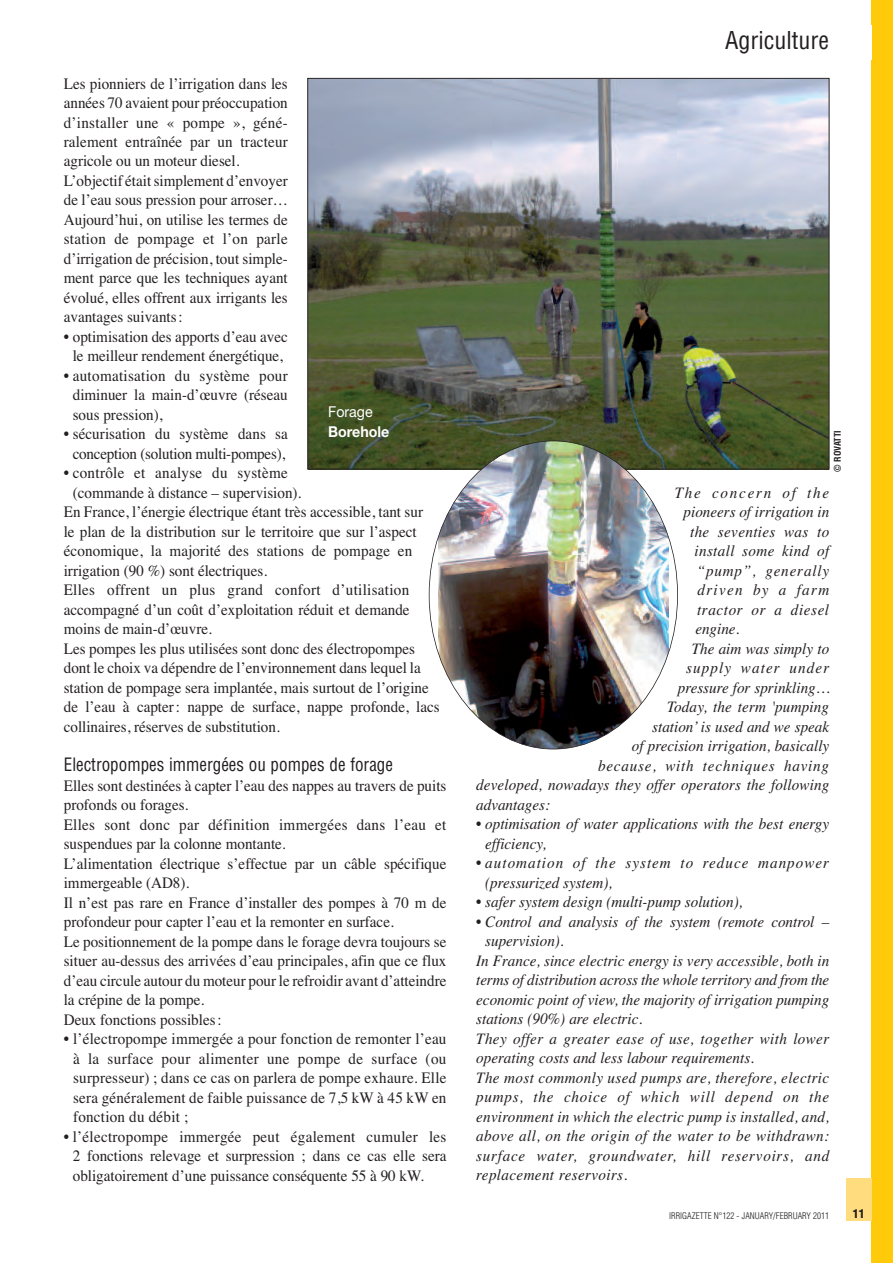
<style>
.page{position:relative;width:893px;height:1263px;background:#fff}
.page>*{position:absolute;margin:0;border:0;box-sizing:border-box;transform-origin:0 0}
.t1{font:condensed 24px "Helvetica";color:#231f20}
.t2{font:condensed 18px "Helvetica";color:#231f20;scale:.95 1}
.t3{font:15.9px/19.5px "Times";color:#231f20;text-align:justify;scale:.95 1}
.t4{font:italic 15.9px/19.5px "Times";color:#231f20;scale:.95 1}
.t5{font:italic 15.9px "Times";letter-spacing:.025em;color:#231f20;scale:.95 1}
.t6{font:italic 15.9px "Times";letter-spacing:.05em;color:#231f20;scale:.95 1}
.t7{font:15.9px "Times";letter-spacing:.02em;color:#231f20;scale:.95 1}
.t8{font:italic 15.9px/19.5px "Times";letter-spacing:.07em;color:#231f20;scale:.95 1}
.t9{font:italic 15.9px "Times";letter-spacing:.055em;color:#231f20;scale:.95 1}
.t10{font:italic 15.9px "Times";letter-spacing:.04em;color:#231f20;scale:.95 1}
.t11{font:italic 15.9px "Times";letter-spacing:.075em;color:#231f20;scale:.95 1}
.t12{font:italic 15.9px "Times";letter-spacing:.12em;color:#231f20;scale:.95 1}
.t13{font:italic 15.9px "Times";letter-spacing:.09em;color:#231f20;scale:.95 1}
.t14{font:700 15px "Helvetica Neue";color:#fff;scale:.95 1}
.t15{font:15px "Helvetica Neue";color:#fff;scale:.95 1}
.t16{font:900 condensed 12px "Helvetica";color:#231f20}
.t17{font:300 condensed 9px "Helvetica";color:#231f20}
.t18{font:700 condensed 9px "Helvetica";color:#231f20}
.s1{font-style:normal}
</style>
<div class="page">
<div style="left:872px;top:0;width:21px;height:1263px;background:#feca0a"></div>
<div style="left:846px;top:1178px;width:26px;height:42px;background:#ffdc7e"></div>
<img style="left:309px;top:80px;width:518px;height:387px">
<img style="left:438px;top:441px;width:231px;height:308px">
<p class="t3" style="left:64px;top:73px;width:237px;text-align:left">Les pionniers de l’irrigation dans les années 70 avaient pour préoccupation d’installer une « pompe », géné&shy;ralement entraînée par un tracteur agricole ou un moteur diesel.<br>L’objectif était simplement d’envoyer de l’eau sous pression pour arroser… Aujourd’hui, on utilise les termes de station de pompage et l’on parle d’irrigation de précision, tout simple&shy;ment parce que les techniques ayant évolué, elles offrent aux irrigants les avantages suivants :</p>
<p class="t3" style="left:64px;top:327px;width:237px;text-align:center">• optimisation des apports d’eau avec le meilleur rendement énergétique,</p>
<p class="t3" style="left:73px;top:366px;width:228px;text-indent:-9px">• automatisation du système pour diminuer la main-d’œuvre (réseau sous pression),</p>
<p class="t3" style="left:64px;top:424px;width:237px;text-align:center">• sécurisation du système dans sa conception (solution multi-pompes),</p>
<p class="t7" style="left:64px;top:464px;width:237px">• contrôle et analyse du système</p>
<p class="t3" style="left:73px;top:483px;width:242px">(commande à distance – supervision).</p>
<p class="t3" style="left:64px;top:502px;width:380px">En France, l’énergie électrique étant très accessible, tant sur</p>
<p class="t3" style="left:64px;top:522px;width:373px">le plan de la distribution sur le territoire que sur l’aspect</p>
<p class="t3" style="left:64px;top:541px;width:368px">économique, la majorité des stations de pompage en</p>
<p class="t3" style="left:64px;top:561px;width:216px">irrigation (90 %) sont électriques.</p>
<p class="t7" style="left:64px;top:581px;width:365px">Elles offrent un plus grand confort d’utilisation</p>
<p class="t3" style="left:64px;top:600px;width:366px">accompagné d’un coût d’exploitation réduit et demande</p>
<p class="t3" style="left:64px;top:619px;width:157px">moins de main-d’œuvre.</p>
<p class="t3" style="left:64px;top:639px;width:371px">Les pompes les plus utilisées sont donc des électropompes</p>
<p class="t3" style="left:64px;top:658px;width:377px">dont le choix va dépendre de l’environnement dans lequel la</p>
<p class="t3" style="left:64px;top:678px;width:386px">station de pompage sera implantée, mais surtout de l’origine</p>
<p class="t3" style="left:64px;top:697px;width:397px">de l’eau à capter: nappe de surface, nappe profonde, lacs</p>
<p class="t3" style="left:64px;top:717px;width:229px">collinaires, réserves de substitution.</p>
<p class="t2" style="left:64px;top:758px;width:348px">Electropompes immergées ou pompes de forage</p>
<p class="t3" style="left:64px;top:775px;width:404px;text-align:left">Elles sont destinées à capter l’eau des nappes au travers de puits profonds ou forages.<br>Elles sont donc par définition immergées dans l’eau et suspendues par la colonne montante.<br>L’alimentation électrique s’effectue par un câble spécifique immergeable (AD8).<br>Il n’est pas rare en France d’installer des pompes à 70 m de profondeur pour capter l’eau et la remonter en surface.<br>Le positionnement de la pompe dans le forage devra toujours se situer au-dessus des arrivées d’eau principales, afin que ce flux d’eau circule autour du moteur pour le refroidir avant d’atteindre la crépine de la pompe.<br>Deux fonctions possibles :</p>
<p class="t3" style="left:73px;top:1029px;width:394px;text-indent:-9px">• l’électropompe immergée a pour fonction de remonter l’eau à la surface pour alimenter une pompe de surface (ou surpresseur) ; dans ce cas on parlera de pompe exhaure. Elle sera généralement de faible puissance de 7,5 kW à 45 kW en fonction du débit ;</p>
<p class="t3" style="left:73px;top:1126px;width:395px;text-indent:-9px">• l’électropompe immergée peut également cumuler les 2 fonctions relevage et surpression ; dans ce cas elle sera obligatoirement d’une puissance conséquente 55 à 90 kW.</p>
<p class="t15" style="left:328px;top:407px;width:48px">Forage</p>
<p class="t14" style="left:328px;top:426px;width:66px">Borehole</p>
<h1 class="t1" style="left:725px;top:31px;width:105px">Agriculture</h1>
<p class="t18" style="left:834px;top:472px;width:43px;rotate:-90deg">© ROVATTI</p>
<p class="t12" style="left:675px;top:483px;width:164px">The concern of the</p>
<p class="t4" style="left:684px;top:502px;width:155px">pioneers of irrigation in</p>
<p class="t5" style="left:690px;top:522px;width:148px">the seventies was to</p>
<p class="t5" style="left:694px;top:542px;width:143px">install some kind of</p>
<p class="t9" style="left:697px;top:561px;width:141px">“pump”, generally</p>
<p class="t13" style="left:697px;top:581px;width:140px">driven by a farm</p>
<p class="t10" style="left:697px;top:600px;width:141px">tractor or a diesel</p>
<p class="t4" style="left:695px;top:619px;width:48px">engine.</p>
<p class="t4" style="left:692px;top:639px;width:146px">The aim was simply to</p>
<p class="t11" style="left:686px;top:659px;width:152px">supply water under</p>
<p class="t4" style="left:678px;top:678px;width:161px">pressure for sprinkling…</p>
<p class="t4" style="left:667px;top:697px;width:172px">Today, the term 'pumping</p>
<p class="t4" style="left:652px;top:717px;width:188px">station’ is used and we speak</p>
<p class="t4" style="left:632px;top:736px;width:209px">of precision irrigation, basically</p>
<p class="t9" style="left:598px;top:756px;width:245px">because, with techniques having</p>
<p class="t4" style="left:476px;top:775px;width:373px">developed, nowadays they offer operators the following</p>
<p class="t4" style="left:476px;top:795px;width:79px">advantages:</p>
<p class="t4" style="left:485px;top:814px;width:364px;text-indent:-9px"><span class="s1">•</span> optimisation of water applications with the best energy efficiency,</p>
<p class="t8" style="left:485px;top:853px;width:363px;text-indent:-9px"><span class="s1">•</span> automation of the system to reduce manpower (pressurized system),</p>
<p class="t4" style="left:476px;top:892px;width:282px"><span class="s1">•</span> safer system design (multi-pump solution),</p>
<p class="t4" style="left:476px;top:911px;width:373px"><span class="s1">•</span> Control and analysis of the system (remote control –</p>
<p class="t4" style="left:485px;top:931px;width:84px">supervision).</p>
<p class="t4" style="left:476px;top:950px;width:373px">In France, since electric energy is very accessible, both in</p>
<p class="t4" style="left:476px;top:970px;width:373px">terms of distribution across the whole territory and from the</p>
<p class="t4" style="left:476px;top:989px;width:373px">economic point of view, the majority of irrigation pumping</p>
<p class="t4" style="left:476px;top:1009px;width:176px">stations (90%) are electric.</p>
<p class="t5" style="left:476px;top:1029px;width:373px">They offer a greater ease of use, together with lower</p>
<p class="t4" style="left:476px;top:1048px;width:294px">operating costs and less labour requirements.</p>
<p class="t5" style="left:476px;top:1068px;width:373px">The most commonly used pumps are, therefore, electric</p>
<p class="t6" style="left:476px;top:1087px;width:373px">pumps, the choice of which will depend on the</p>
<p class="t4" style="left:476px;top:1106px;width:373px">environment in which the electric pump is installed, and,</p>
<p class="t5" style="left:476px;top:1126px;width:373px">above all, on the origin of the water to be withdrawn:</p>
<p class="t6" style="left:476px;top:1146px;width:373px">surface water, groundwater, hill reservoirs, and</p>
<p class="t5" style="left:476px;top:1165px;width:160px">replacement reservoirs.</p>
<p class="t17" style="left:669px;top:1211px;width:161px">IRRIGAZETTE N°122 - JANUARY/FEBRUARY 2011</p>
<p class="t16" style="left:853px;top:1207px;width:13px">11</p>
</div>
